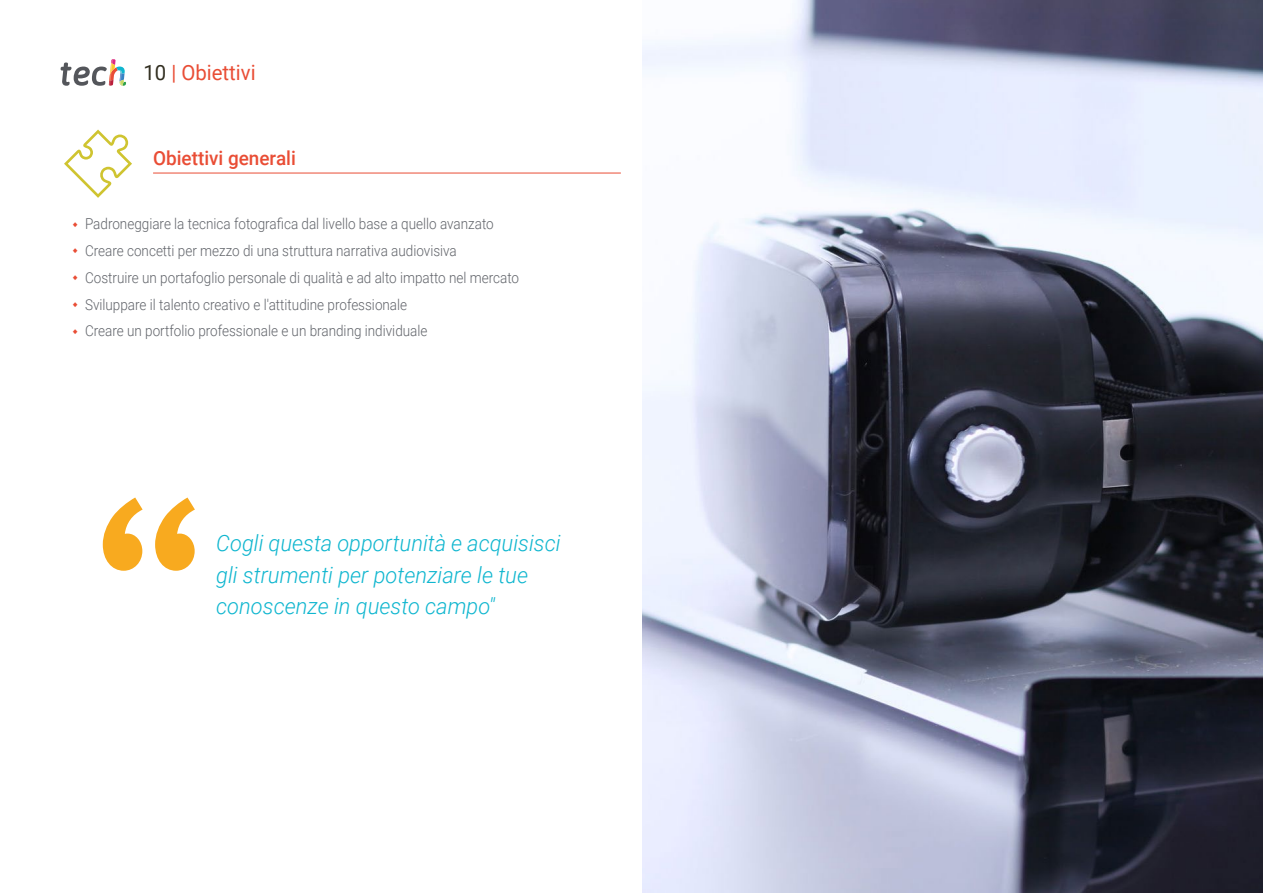
<style>
.page{position:relative;width:1263px;height:893px;background:#fff}
.page>*{position:absolute;margin:0;border:0;box-sizing:border-box;transform-origin:0 0}
.t1{font:italic 300 22.5px/31.5px "Roboto";color:#0fb6cf}
.t2{font:21px "Roboto";color:#e94d35}
.t3{font:500 19.5px "Roboto";color:#e94d35}
.t4{font:300 15px/26.7px "Roboto";color:#61646a;scale:.9 1}
.s1{color:#312e20}
</style>
<div class="page">
<hr style="left:153px;top:173px;width:468px;height:1px;background:#e94d35">
<svg style="left:64px;top:130px;width:68px;height:68px"></svg>
<svg style="left:61px;top:59px;width:65px;height:27px"></svg>
<img style="left:642px;top:0;width:621px;height:893px">
<svg style="left:103px;top:497px;width:92px;height:74px"></svg>
<h2 class="t2" style="left:144px;top:57px;width:114px"><span class="s1">10</span> | Obiettivi</h2>
<h3 class="t3" style="left:153px;top:144px;width:144px">Obiettivi generali</h3>
<p class="t4" style="left:85px;top:210px;width:484px">Padroneggiare la tecnica fotografica dal livello base a quello avanzato Creare concetti per mezzo di una struttura narrativa audiovisiva<br>Costruire un portafoglio personale di qualità e ad alto impatto nel mercato Sviluppare il talento creativo e l'attitudine professionale<br>Creare un portfolio professionale e un branding individuale</p>
<h1 class="t1" style="left:216px;top:526px;width:346px">Cogli questa opportunità e acquisisci gli strumenti per potenziare le tue conoscenze in questo campo"</h1>
</div>
